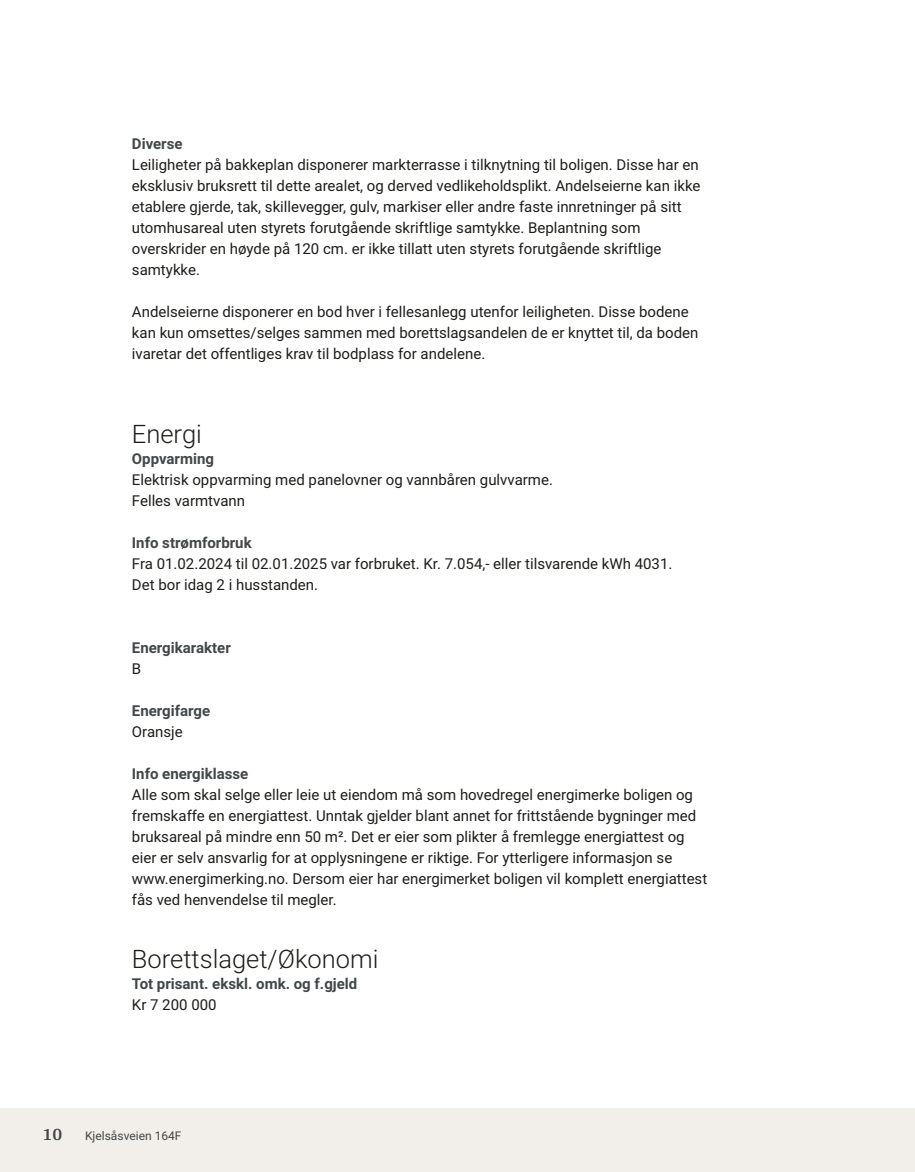
<style>
.page{position:relative;width:915px;height:1172px;background:#fff}
.page>*{position:absolute;margin:0;border:0;box-sizing:border-box;transform-origin:0 0}
.t1{font:300 25.5px "Roboto Vitec";color:#1d1d1b}
.t2{font:700 18px "Arya";color:#414749}
.t3{font:15px/21px "Roboto Vitec";color:#1d1d1b}
.t4{font:700 15px "Roboto Vitec";color:#414749}
.t5{font:12px "Roboto Vitec";color:#414749}
</style>
<div class="page">
<div style="left:0;top:1108px;width:914px;height:64px;background:#f2eeea"></div>
<p class="t4" style="left:132px;top:133px;width:52px">Diverse</p>
<p class="t3" style="left:132px;top:153px;width:569px">Leiligheter på bakkeplan disponerer markterrasse i tilknytning til boligen. Disse har en eksklusiv bruksrett til dette arealet, og derved vedlikeholdsplikt. Andelseierne kan ikke etablere gjerde, tak, skillevegger, gulv, markiser eller andre faste innretninger på sitt utomhusareal uten styrets forutgående skriftlige samtykke. Beplantning som overskrider en høyde på 120 cm. er ikke tillatt uten styrets forutgående skriftlige samtykke.</p>
<p class="t3" style="left:132px;top:300px;width:568px">Andelseierne disponerer en bod hver i fellesanlegg utenfor leiligheten. Disse bodene kan kun omsettes/ selges sammen med borettslagsandelen de er knyttet til, da boden ivaretar det offentliges krav til bodplass for andelene.</p>
<h1 class="t1" style="left:132px;top:416px;width:71px">Energi</h1>
<p class="t4" style="left:132px;top:448px;width:84px">Oppvarming</p>
<p class="t3" style="left:132px;top:468px;width:422px">Elektrisk oppvarming med panelovner og vannbåren gulvvarme.<br>Felles varmtvann</p>
<p class="t4" style="left:132px;top:532px;width:121px">Info strømforbruk</p>
<p class="t3" style="left:132px;top:552px;width:542px">Fra 01.02.2024 til 02.01.2025 var forbruket. Kr. 7.054,‑ eller tilsvarende kWh 4031.<br>Det bor idag 2 i husstanden.</p>
<p class="t4" style="left:132px;top:637px;width:100px">Energikarakter</p>
<p class="t3" style="left:132px;top:657px;width:11px">B</p>
<p class="t4" style="left:132px;top:700px;width:80px">Energifarge</p>
<p class="t3" style="left:132px;top:720px;width:52px">Oransje</p>
<p class="t4" style="left:132px;top:763px;width:118px">Info energiklasse</p>
<p class="t3" style="left:132px;top:783px;width:576px">Alle som skal selge eller leie ut eiendom må som hovedregel energimerke boligen og fremskaffe en energiattest. Unntak gjelder blant annet for frittstående bygninger med bruksareal på mindre enn 50 m². Det er eier som plikter å fremlegge energiattest og eier er selv ansvarlig for at opplysningene er riktige. For ytterligere informasjon se www.energimerking.no. Dersom eier har energimerket boligen vil komplett energiattest fås ved henvendelse til megler.</p>
<h1 class="t1" style="left:132px;top:941px;width:248px">Borettslaget/ Økonomi</h1>
<p class="t4" style="left:132px;top:973px;width:227px">Tot prisant. ekskl. omk. og f.gjeld</p>
<p class="t3" style="left:132px;top:993px;width:86px">Kr 7 200 000</p>
<p class="t2" style="left:43px;top:1123px;width:21px">10</p>
<p class="t5" style="left:85px;top:1127px;width:98px">Kjelsåsveien 164F</p>
</div>
